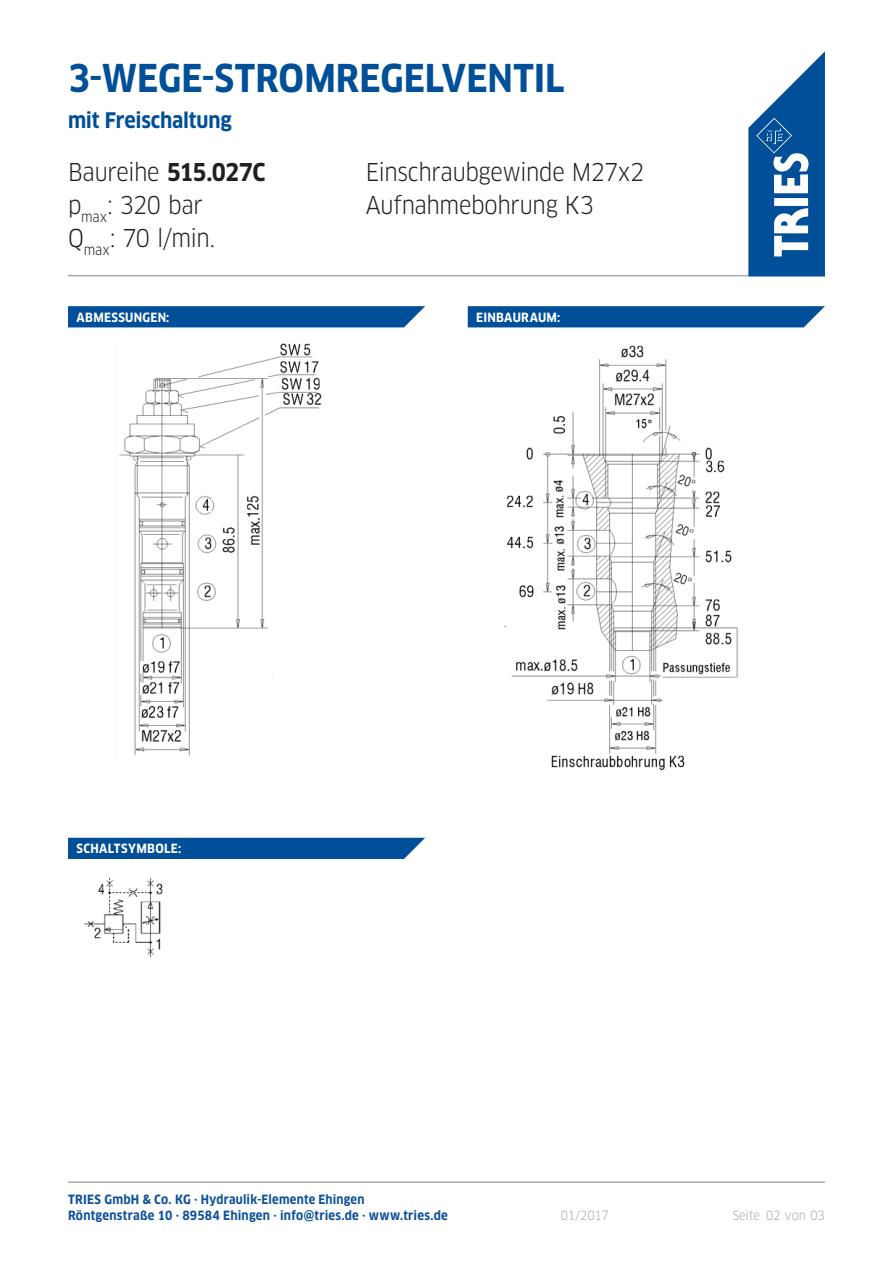
<style>
.page{position:relative;width:893px;height:1263px;background:#fff}
.page>*{position:absolute;margin:0;border:0;box-sizing:border-box;transform-origin:0 0}
.t1{font:700 37.5px "Clan OT Narr";letter-spacing:.005em;color:#014e99}
.t2{font:24px "Clan OT Narr";letter-spacing:-.015em;color:#231f20}
.t3{font:700 21px "Clan OT Narr";letter-spacing:-.01em;color:#014e99}
.t4{font:700 12.45px/16.5px "Clan OT Narr";letter-spacing:.02em;color:#0e519b}
.t5{font:700 12.45px "Clan OT Narr";letter-spacing:.025em;color:#fff}
.t6{font:12.45px "Clan OT Narr";letter-spacing:-.005em;color:#a8a9ad}
.s1{font-weight:700}
</style>
<div class="page">
<hr style="left:68px;top:275px;width:757px;height:1px;background:#a8a9ad">
<svg style="left:748px;top:51px;width:77px;height:225px"></svg>
<hr style="left:68px;top:1181px;width:757px;height:2px;background:#a8a9ad">
<div style="left:68px;top:838px;width:357px;height:21px;background:#014e99"></div>
<svg style="left:68px;top:306px;width:357px;height:21px;background:#0a549c"></svg>
<svg style="left:468px;top:306px;width:357px;height:21px;background:#0a549c"></svg>
<img style="left:84px;top:877px;width:79px;height:81px">
<img style="left:505px;top:345px;width:233px;height:426px">
<img style="left:119px;top:343px;width:203px;height:413px">
<h1 class="t1" style="left:68px;top:56px;width:498px">3-WEGE-STROMREGELVENTIL</h1>
<h3 class="t3" style="left:68px;top:108px;width:165px">mit Freischaltung</h3>
<h2 class="t2" style="left:68px;top:158px;width:199px">Baureihe <span class="s1">515.027C</span></h2>
<h2 class="t2" style="left:366px;top:158px;width:280px">Einschraubgewinde M27x2</h2>
<h2 class="t2" style="left:68px;top:191px;width:136px">p<sub>max</sub>: 320 bar</h2>
<h2 class="t2" style="left:366px;top:191px;width:230px">Aufnahmebohrung K3</h2>
<h2 class="t2" style="left:68px;top:224px;width:149px">Q<sub>max</sub>: 70 l/min.</h2>
<p class="t5" style="left:77px;top:310px;width:94px">ABMESSUNGEN:</p>
<p class="t5" style="left:476px;top:310px;width:86px">EINBAURAUM:</p>
<p class="t5" style="left:77px;top:841px;width:106px">SCHALTSYMBOLE:</p>
<p class="t4" style="left:68px;top:1191px;width:381px">TRIES GmbH &amp; Co. KG · Hydraulik-Elemente Ehingen<br>Röntgenstraße 10 · 89584 Ehingen · info@tries.de · www.tries.de</p>
<p class="t6" style="left:561px;top:1208px;width:49px">01/2017</p>
<p class="t6" style="left:733px;top:1208px;width:94px">Seite 02 von 03</p>
</div>
